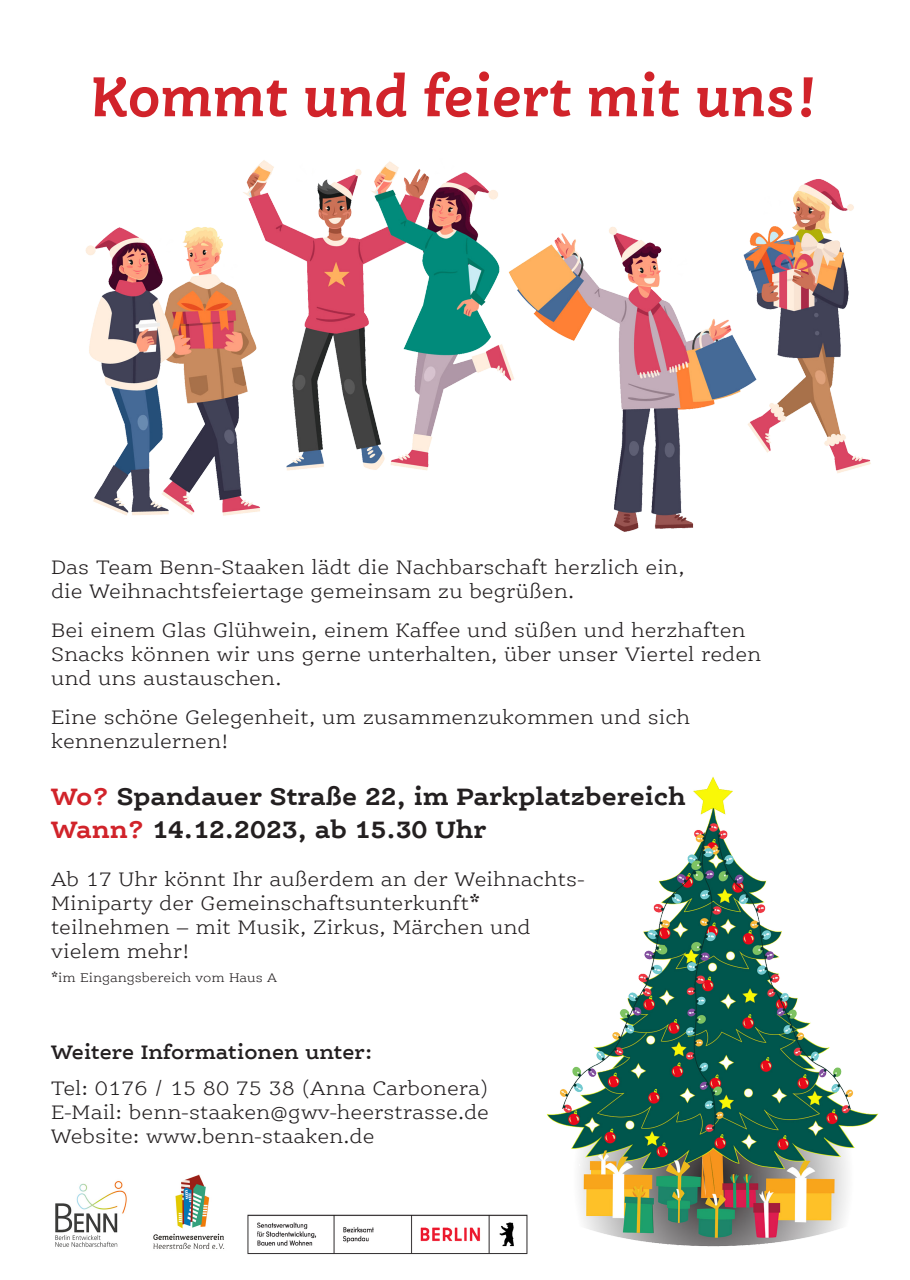
<style>
.page{position:relative;width:910px;height:1280px;background:#fff}
.page>*{position:absolute;margin:0;border:0;box-sizing:border-box;transform-origin:0 0}
.t1{font:italic 700 60px "Ernestine Offc Pro";color:#d1232a}
.t2{font:700 25.5px "Ernestine Offc Pro";color:#231f20}
.t3{font:300 21px/24px "Ernestine Offc Pro";color:#231f20}
.t4{font:600 21px "Ernestine Offc Pro";color:#231f20}
.t5{font:300 13.5px "Ernestine Offc Pro";color:#231f20}
.s1{color:#d1232a}
.s2{font-weight:700}
</style>
<div class="page">
<img style="left:85px;top:160px;width:786px;height:372px">
<img style="left:546px;top:776px;width:333px;height:471px">
<img style="left:55px;top:1174px;width:473px;height:81px">
<p class="t1" style="left:91px;top:58px;width:730px">Kommt und feiert mit uns!</p>
<p class="t3" style="left:51px;top:555px;width:635px">Das Team Benn-Staaken lädt die Nachbarschaft herzlich ein,</p>
<p class="t3" style="left:51px;top:579px;width:525px">die Weihnachtsfeiertage gemeinsam zu begrüßen.</p>
<p class="t3" style="left:51px;top:618px;width:712px">Bei einem Glas Glühwein, einem Kaffee und süßen und herzhaften<br>Snacks können wir uns gerne unterhalten, über unser Viertel reden und uns austauschen.</p>
<p class="t3" style="left:51px;top:705px;width:641px">Eine schöne Gelegenheit, um zusammenzukommen und sich</p>
<p class="t3" style="left:51px;top:729px;width:179px">kennenzulernen!</p>
<p class="t2" style="left:51px;top:780px;width:636px"><span class="s1">Wo?</span> Spandauer Straße 22, im Parkplatzbereich</p>
<p class="t2" style="left:51px;top:813px;width:437px"><span class="s1">Wann?</span> 14.12.2023, ab 15.30 Uhr</p>
<p class="t3" style="left:51px;top:867px;width:535px">Ab 17 Uhr könnt Ihr außerdem an der Weihnachts-</p>
<p class="t3" style="left:51px;top:891px;width:431px">Miniparty der Gemeinschaftsunterkunft<span class="s2">*</span></p>
<p class="t3" style="left:51px;top:915px;width:481px">teilnehmen – mit Musik, Zirkus, Märchen und</p>
<p class="t3" style="left:51px;top:939px;width:140px">vielem mehr!</p>
<p class="t5" style="left:51px;top:970px;width:228px"><span class="s2">*</span>im Eingangsbereich vom Haus A</p>
<p class="t4" style="left:51px;top:1039px;width:323px">Weitere Informationen unter:</p>
<p class="t3" style="left:51px;top:1075px;width:439px">Tel: 0176 / 15 80 75 38 (Anna Carbonera)</p>
<p class="t3" style="left:51px;top:1099px;width:440px">E-Mail: benn-staaken@gwv-heerstrasse.de</p>
<p class="t3" style="left:51px;top:1123px;width:325px">Website: www.benn-staaken.de</p>
</div>
